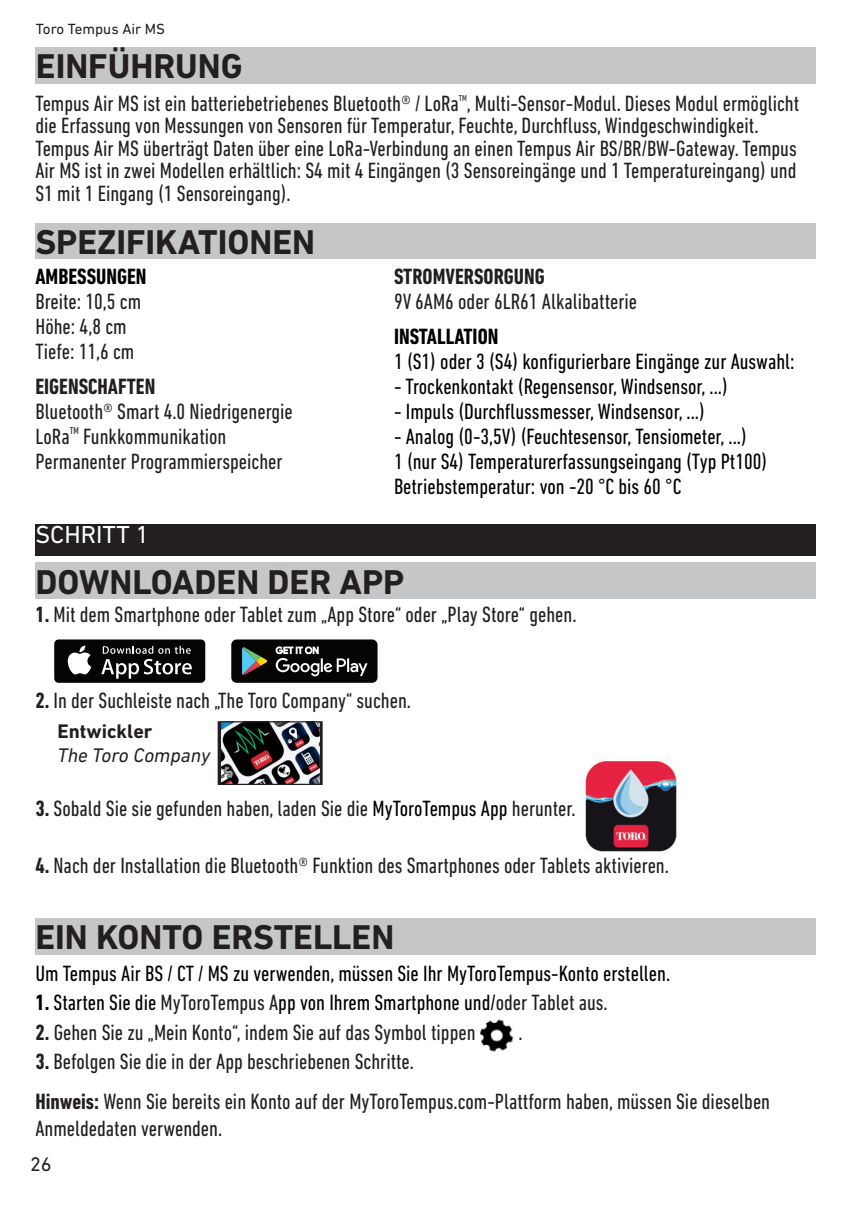
<style>
.page{position:relative;width:851px;height:1205px;background:#fff}
.page>*{position:absolute;margin:0;border:0;box-sizing:border-box;transform-origin:0 0}
.t1{font:700 35px "DIN Next LT Pro";color:#231f20}
.t2{font:25px "DIN Next LT Pro";color:#fff}
.t3{font:condensed 22.5px/25px "DIN Next LT Pro";color:#231f20}
.t4{font:condensed 22.5px/25px "DIN Next LT Pro";color:#000}
.t5{font:700 condensed 22.5px "DIN Next LT Pro";color:#231f20}
.t6{font:700 condensed 22.5px "DIN Next LT Pro";color:#000}
.t7{font:italic 20px "DIN Next LT Pro";color:#231f20}
.t8{font:700 20px "DIN Next LT Pro";color:#231f20}
.t9{font:20px "DIN Next LT Pro";color:#231f20}
.t10{font:15px "DIN Next LT Pro";color:#231f20}
.t11{font:condensed 10px "DIN Next LT Pro";color:#231f20}
.t12{font:condensed 8.75px "DIN Next LT Pro";color:#231f20}
.s1{font-weight:700}
.s2{color:#000}
.s3{color:#231f20}
</style>
<div class="page">
<div style="left:36px;top:47px;width:779px;height:36px;background:#c5c6c8"></div>
<div style="left:54px;top:639px;width:151px;height:44px;background:#040503;border-radius:4px"></div>
<svg style="left:67px;top:645px;width:24px;height:29px"></svg>
<svg style="left:101px;top:646px;width:91px;height:32px"></svg>
<div style="left:231px;top:639px;width:146px;height:44px;background:#040503;border-radius:5px"></div>
<svg style="left:276px;top:647px;width:91px;height:29px"></svg>
<svg style="left:242px;top:647px;width:25px;height:28px"></svg>
<img style="left:221px;top:723px;width:98px;height:60px">
<div style="left:218px;top:721px;width:104px;height:64px;border:1px solid #231f20"></div>
<img style="left:585px;top:761px;width:92px;height:91px">
<div style="left:35px;top:223px;width:780px;height:36px;background:#c5c6c8"></div>
<div style="left:35px;top:524px;width:780px;height:32px;background:#231f20"></div>
<div style="left:36px;top:562px;width:779px;height:37px;background:#c5c6c8"></div>
<img style="left:480px;top:1019px;width:34px;height:33px">
<div style="left:35px;top:918px;width:780px;height:37px;background:#c5c6c8"></div>
<p class="t10" style="left:36px;top:20px;width:131px">Toro Tempus Air MS</p>
<h1 class="t1" style="left:36px;top:46px;width:208px">EINFÜHRUNG</h1>
<p class="t12" style="left:459px;top:93px;width:9px">TM</p>
<p class="t3" style="left:35px;top:114px;width:762px;line-height:22.5px">die Erfassung von Messungen von Sensoren für Temperatur, Feuchte, Durchfluss, Windgeschwindigkeit.<br>Tempus Air MS überträgt Daten über eine LoRa-Verbindung an einen Tempus Air BS/BR/BW-Gateway. Tempus Air MS ist in zwei Modellen erhältlich: S4 mit 4 Eingängen (3 Sensoreingänge und 1 Temperatureingang) und S1 mit 1 Eingang (1 Sensoreingang).</p>
<p class="t3" style="left:35px;top:90px;width:765px">Tempus Air MS ist ein batteriebetriebenes Bluetooth® / LoRa , Multi-Sensor-Modul. Dieses Modul ermöglicht</p>
<h1 class="t1" style="left:35px;top:222px;width:281px">SPEZIFIKATIONEN</h1>
<p class="t6" style="left:35px;top:264px;width:113px">AMBESSUNGEN</p>
<p class="t3" style="left:35px;top:289px;width:107px">Breite: 10,5 cm<br>Höhe: 4,8 cm<br>Tiefe: 11,6 cm</p>
<p class="t5" style="left:35px;top:374px;width:121px">EIGENSCHAFTEN</p>
<p class="t3" style="left:35px;top:399px;width:259px">Bluetooth® Smart 4.0 Niedrigenergie<br>LoRa</p>
<p class="t11" style="left:70px;top:425px;width:11px">TM</p>
<p class="t3" style="left:35px;top:424px;width:249px;text-align:center">Funkkommunikation<br>Permanenter Programmierspeicher</p>
<p class="t5" style="left:394px;top:263px;width:152px">STROMVERSORGUNG</p>
<p class="t3" style="left:394px;top:289px;width:245px">9V 6AM6 oder 6LR61 Alkalibatterie</p>
<p class="t6" style="left:394px;top:323px;width:106px">INSTALLATION</p>
<p class="t4" style="left:394px;top:349px;width:402px">1 (S1) oder 3 (S4) konfigurierbare Eingänge zur Auswahl:</p>
<p class="t4" style="left:394px;top:374px;width:335px">- Trockenkontakt (Regensensor, Windsensor, ...)</p>
<p class="t4" style="left:394px;top:399px;width:312px">- Impuls (Durchflussmesser, Windsensor, ...)</p>
<p class="t4" style="left:394px;top:424px;width:374px">- Analog (0-3,5V) (Feuchtesensor, Tensiometer, ...)<br>1 (nur S4) Temperaturerfassungseingang (Typ Pt100)<br>Betriebstemperatur: von -20 °C bis 60 °C</p>
<p class="t2" style="left:35px;top:520px;width:115px">SCHRITT 1</p>
<h1 class="t1" style="left:36px;top:561px;width:370px">DOWNLOADEN DER APP</h1>
<p class="t3" style="left:35px;top:602px;width:542px"><span class="s1">1.</span> Mit dem Smartphone oder Tablet zum „App Store“ oder „Play Store“ gehen.</p>
<p class="t3" style="left:35px;top:688px;width:377px"><span class="s1">2.</span> In der Suchleiste nach „The Toro Company“ suchen.</p>
<p class="t8" style="left:57px;top:719px;width:96px">Entwickler</p>
<p class="t7" style="left:57px;top:743px;width:154px">The Toro Company</p>
<p class="t3" style="left:35px;top:795px;width:541px"><span class="s1">3.</span> Sobald Sie sie gefunden haben, laden Sie die <span class="s2">MyToroTempus App</span> herunter.</p>
<p class="t3" style="left:35px;top:852px;width:635px"><span class="s1">4.</span> Nach der Installation die Bluetooth® Funktion des Smartphones oder Tablets aktivieren.</p>
<h1 class="t1" style="left:35px;top:917px;width:360px">EIN KONTO ERSTELLEN</h1>
<p class="t4" style="left:35px;top:960px;width:636px">Um Tempus Air BS / CT / MS zu verwenden, müssen Sie Ihr MyToroTempus-Konto erstellen.</p>
<p class="t4" style="left:35px;top:990px;width:573px"><span class="s1">1.</span> Starten Sie die <span class="s3">MyToroTempus A</span>pp von Ihrem Smartphone und/<span class="s3">oder Tablet aus.</span></p>
<p class="t3" style="left:35px;top:1019px;width:441px"><span class="s1">2.</span> Gehen Sie zu „Mein Konto“, indem Sie auf das Symbol tippen</p>
<p class="t3" style="left:518px;top:1019px;width:6px">.</p>
<p class="t3" style="left:35px;top:1049px;width:380px"><span class="s1">3.</span> Befolgen Sie die in der App beschriebenen Schritte.</p>
<p class="t3" style="left:35px;top:1087px;width:736px;line-height:27px"><span class="s1">Hinweis:</span> Wenn Sie bereits ein Konto auf der MyToroTempus.com-Plattform haben, müssen Sie dieselben<br>Anmeldedaten verwenden.</p>
<p class="t9" style="left:30px;top:1152px;width:23px">26</p>
</div>
